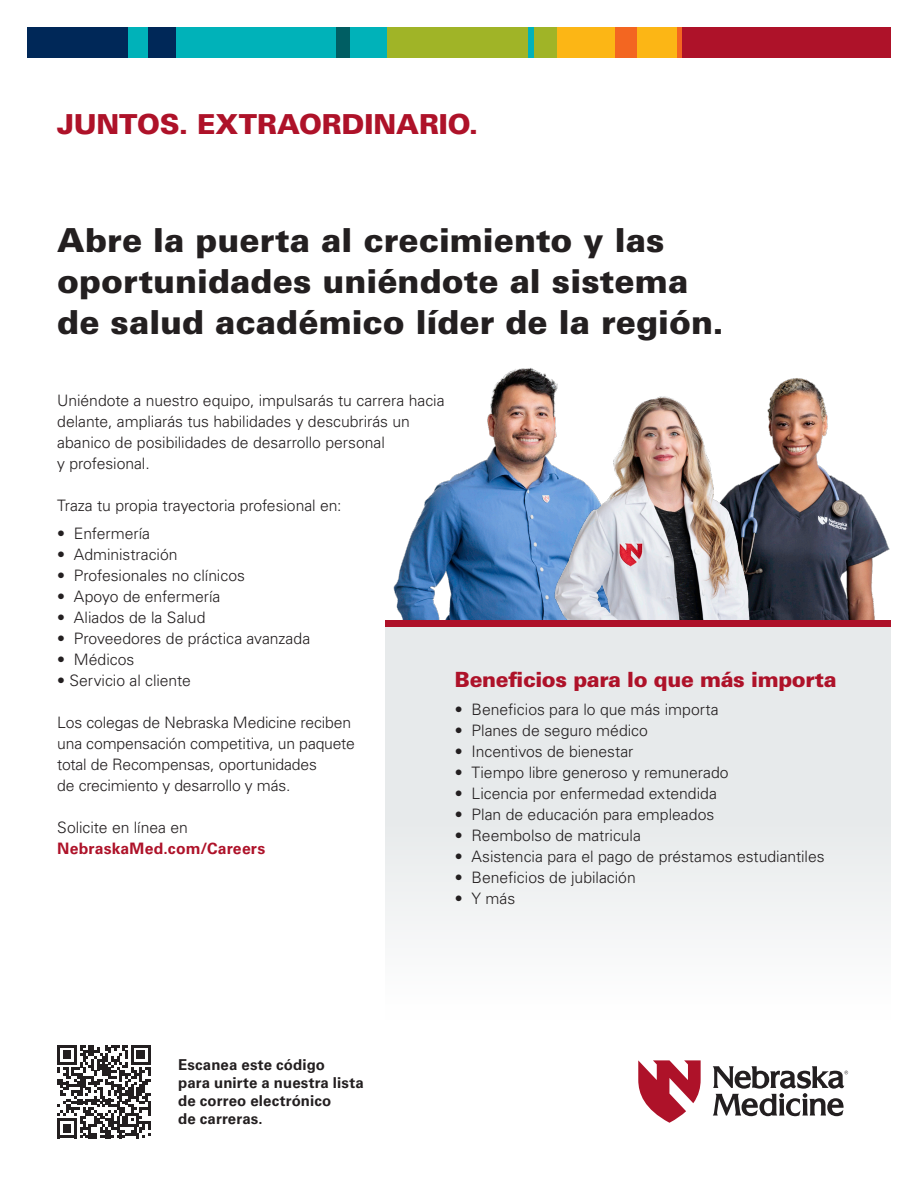
<style>
.page{position:relative;width:918px;height:1188px;background:#fff}
.page>*{position:absolute;margin:0;border:0;box-sizing:border-box;transform-origin:0 0}
.t1{font:900 33.15px/40.8px "Univers LT Std";color:#231f20}
.t2{font:900 27.6px "Univers LT Std";letter-spacing:-.005em;color:#ae1229}
.t3{font:900 21px "Univers LT Std";letter-spacing:-.02em;color:#ae1229}
.t4{font:300 15.75px/21px "Univers LT Std";letter-spacing:-.005em;color:#231f20}
.t5{font:700 15.75px/21px "Univers LT Std";letter-spacing:.015em;color:#ae1229}
.t6{font:700 15px/18px "Univers LT Std";letter-spacing:.01em;color:#231f20}
.s1{font-weight:300;color:#231f20}
</style>
<div class="page">
<div style="left:175px;top:27px;width:162px;height:30px;background:#00b2b9"></div>
<div style="left:27px;top:27px;width:148px;height:30px;background:#002858"></div>
<div style="left:350px;top:27px;width:37px;height:30px;background:#00b2b9"></div>
<div style="left:337px;top:27px;width:13px;height:30px;background:#005e63"></div>
<div style="left:387px;top:27px;width:142px;height:30px;background:#a0b427"></div>
<div style="left:534px;top:27px;width:24px;height:30px;background:#a0b427"></div>
<div style="left:558px;top:27px;width:120px;height:30px;background:#fcb615"></div>
<div style="left:682px;top:27px;width:209px;height:30px;background:#ae1229"></div>
<div style="left:615px;top:27px;width:22px;height:30px;background:#f36621"></div>
<hr style="left:678px;top:27px;width:4px;height:30px;background:#f36621">
<div style="left:529px;top:27px;width:5px;height:30px;background:#00b2b9"></div>
<div style="left:128px;top:27px;width:20px;height:30px;background:#00b2b9"></div>
<img style="left:780px;top:378px;width:110px;height:242px">
<div style="left:386px;top:626px;width:505px;height:394px;background:linear-gradient(to bottom,#e1e5e6,#f9fafa)"></div>
<div style="left:386px;top:620px;width:505px;height:6px;background:#ae1229"></div>
<img style="left:393px;top:368px;width:161px;height:252px">
<img style="left:543px;top:381px;width:237px;height:239px">
<svg style="left:638px;top:1060px;width:63px;height:63px"></svg>
<svg style="left:713px;top:1066px;width:135px;height:50px"></svg>
<svg style="left:57px;top:1045px;width:94px;height:93px"></svg>
<p class="t2" style="left:57px;top:107px;width:423px">JUNTOS. EXTRAORDINARIO.</p>
<p class="t1" style="left:57px;top:219px;width:668px">Abre la puerta al crecimiento y las oportunidades uniéndote al sistema de salud académico líder de la región.</p>
<p class="t4" style="left:57px;top:390px;width:389px">Uniéndote a nuestro equipo, impulsarás tu carrera hacia delante, ampliarás tus habilidades y descubrirás un abanico de posibilidades de desarrollo personal<br>y profesional.</p>
<p class="t4" style="left:57px;top:495px;width:286px">Traza tu propia trayectoria profesional en:</p>
<p class="t4" style="left:57px;top:522px;width:94px">• Enfermería</p>
<p class="t4" style="left:57px;top:543px;width:122px">• Administración</p>
<p class="t4" style="left:57px;top:564px;width:189px">• Profesionales no clínicos</p>
<p class="t4" style="left:57px;top:585px;width:165px">• Apoyo de enfermería</p>
<p class="t4" style="left:57px;top:606px;width:150px">• Aliados de la Salud</p>
<p class="t4" style="left:57px;top:627px;width:254px">• Proveedores de práctica avanzada</p>
<p class="t4" style="left:57px;top:648px;width:79px">• Médicos</p>
<p class="t4" style="left:57px;top:669px;width:135px">• Servicio al cliente</p>
<p class="t4" style="left:57px;top:711px;width:299px">Los colegas de Nebraska Medicine reciben una compensación competitiva, un paquete total de Recompensas, oportunidades<br>de crecimiento y desarrollo y más.</p>
<p class="t5" style="left:57px;top:817px;width:210px"><span class="s1">Solicite en línea en<br></span>NebraskaMed.com/Careers</p>
<p class="t3" style="left:455px;top:667px;width:383px">Beneficios para lo que más importa</p>
<p class="t4" style="left:455px;top:699px;width:265px">• Beneficios para lo que más importa</p>
<p class="t4" style="left:455px;top:720px;width:195px">• Planes de seguro médico</p>
<p class="t4" style="left:455px;top:741px;width:180px">• Incentivos de bienestar</p>
<p class="t4" style="left:455px;top:762px;width:275px">• Tiempo libre generoso y remunerado</p>
<p class="t4" style="left:455px;top:783px;width:264px">• Licencia por enfermedad extendida</p>
<p class="t4" style="left:455px;top:804px;width:261px">• Plan de educación para empleados</p>
<p class="t4" style="left:455px;top:825px;width:188px">• Reembolso de matricula</p>
<p class="t4" style="left:455px;top:846px;width:371px">• Asistencia para el pago de préstamos estudiantiles</p>
<p class="t4" style="left:455px;top:867px;width:182px">• Beneficios de jubilación</p>
<p class="t4" style="left:455px;top:888px;width:62px">• Y más</p>
<p class="t6" style="left:178px;top:1056px;width:187px">Escanea este código<br>para unirte a nuestra lista de correo electrónico<br>de carreras.</p>
</div>
